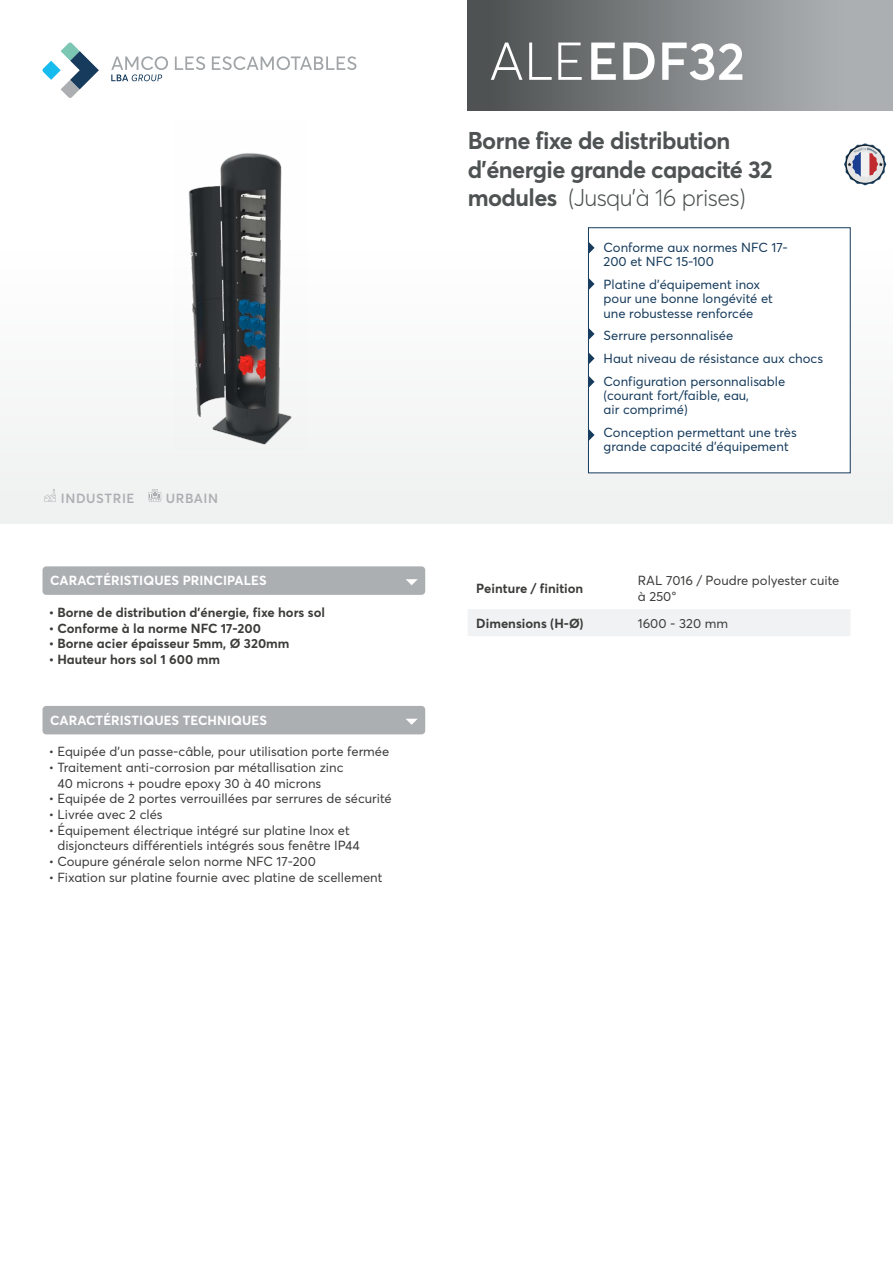
<style>
.page{position:relative;width:893px;height:1263px;background:#fff}
.page>*{position:absolute;margin:0;border:0;box-sizing:border-box;transform-origin:0 0}
.t1{font:600 52.5px "Averta";color:#fff}
.t2{font:700 24px/28.8px "Averta";letter-spacing:-.025em;color:#4e5252}
.t3{font:13.05px/15.6px "Averta";color:#3c3c3b}
.t4{font:13.05px/14.2px "Averta";color:#163b5c}
.t5{font:700 13.05px "Averta";color:#3c3c3b}
.t6{font:700 13.05px "Averta";letter-spacing:.005em;color:#fff}
.t7{font:600 13.05px "Averta";letter-spacing:.045em;color:#acafb2}
.s1{font-weight:300}
</style>
<div class="page">
<div style="left:468px;top:0;width:425px;height:111px;background:linear-gradient(to right,#4b504f,#b7bbbe)"></div>
<svg style="left:43px;top:43px;width:56px;height:55px"></svg>
<svg style="left:111px;top:56px;width:245px;height:25px"></svg>
<div style="left:43px;top:566px;width:382px;height:29px;background:#acafb2;border-radius:4px"></div>
<svg style="left:406px;top:579px;width:12px;height:6px"></svg>
<div style="left:0;top:111px;width:893px;height:413px;background:#fbfbfb"></div>
<div style="left:588px;top:228px;width:262px;height:245px;background:#fff"></div>
<div style="left:588px;top:227px;width:262px;height:246px;border:1px solid #163b5c"></div>
<svg style="left:588px;top:278px;width:7px;height:12px"></svg>
<svg style="left:588px;top:242px;width:7px;height:12px"></svg>
<div style="left:43px;top:706px;width:382px;height:28px;background:#acafb2;border-radius:4px"></div>
<svg style="left:406px;top:719px;width:11px;height:6px"></svg>
<div style="left:468px;top:609px;width:382px;height:27px;background:#f1f2f3"></div>
<svg style="left:588px;top:328px;width:7px;height:12px"></svg>
<svg style="left:588px;top:352px;width:7px;height:12px"></svg>
<svg style="left:588px;top:376px;width:7px;height:12px"></svg>
<svg style="left:588px;top:429px;width:7px;height:12px"></svg>
<svg style="left:44px;top:489px;width:12px;height:13px"></svg>
<svg style="left:149px;top:489px;width:12px;height:13px"></svg>
<img style="left:188px;top:153px;width:104px;height:292px">
<svg style="left:844px;top:143px;width:42px;height:42px"></svg>
<p class="t7" style="left:61px;top:490px;width:75px">INDUSTRIE</p>
<p class="t7" style="left:166px;top:490px;width:54px">URBAIN</p>
<p class="t6" style="left:50px;top:572px;width:218px">CARACTÉRISTIQUES PRINCIPALES</p>
<p class="t5" style="left:49px;top:604px;width:278px">• Borne de distribution d'énergie, fixe hors sol</p>
<p class="t5" style="left:49px;top:620px;width:214px">• Conforme à la norme NFC 17-200</p>
<p class="t5" style="left:49px;top:635px;width:242px">• Borne acier épaisseur 5mm Ø, 320mm</p>
<p class="t5" style="left:49px;top:651px;width:173px">• Hauteur hors sol 1 600 mm</p>
<p class="t6" style="left:50px;top:712px;width:218px">CARACTÉRISTIQUES TECHNIQUES</p>
<p class="t3" style="left:49px;top:744px;width:342px">• Equipée d'un passe-câble, pour utilisation porte fermée</p>
<p class="t3" style="left:57px;top:759px;width:288px;text-indent:-9px">• Traitement anti-corrosion par métallisation zinc<br>40 microns + poudre epoxy 30 à 40 microns</p>
<p class="t3" style="left:49px;top:791px;width:344px">• Equipée de 2 portes verrouillées par serrures de sécurité</p>
<p class="t3" style="left:49px;top:806px;width:115px">• Livrée avec 2 clés</p>
<p class="t3" style="left:57px;top:822px;width:304px;text-indent:-9px">• Équipement électrique intégré sur platine Inox et disjoncteurs différentiels intégrés sous fenêtre IP44</p>
<p class="t3" style="left:49px;top:853px;width:269px">• Coupure générale selon norme NFC 17-200</p>
<p class="t3" style="left:49px;top:869px;width:335px">• Fixation sur platine fournie avec platine de scellement</p>
<h1 class="t1" style="left:489px;top:28px;width:257px"><span class="s1">ALE</span>EDF32</h1>
<h2 class="t2" style="left:468px;top:126px;width:306px">Borne fixe de distribution<br>'d énergie grande capacité 32 modules <span class="s1">(Jusqu 1 6à’ prises(</span></h2>
<p class="t4" style="left:604px;top:240px;width:186px">Conforme aux normes NFC 17-<br>200 et NFC 15-100</p>
<p class="t4" style="left:604px;top:277px;width:171px">Platine d'équipement inox pour une bonne longévité et une robustesse renforcée</p>
<p class="t4" style="left:604px;top:324px;width:221px;line-height:22.8px">Serrure personnalisée<br>Haut niveau de résistance aux chocs<br>Configuration personnalisable</p>
<p class="t4" style="left:604px;top:388px;width:147px">(courant fort/faible, eau, air comprimé(</p>
<p class="t4" style="left:604px;top:425px;width:195px">Conception permettant une très grande capacité d'équipement</p>
<p class="t5" style="left:476px;top:580px;width:109px">Peinture / finition</p>
<p class="t5" style="left:476px;top:615px;width:109px">Dimensions H( Ø- )</p>
<p class="t3" style="left:638px;top:572px;width:203px">RAL 7016 / Poudre polyester cuite</p>
<p class="t3" style="left:638px;top:582px;width:92px;line-height:27.2px">à 250°<br>1600 - 320 mm</p>
</div>
